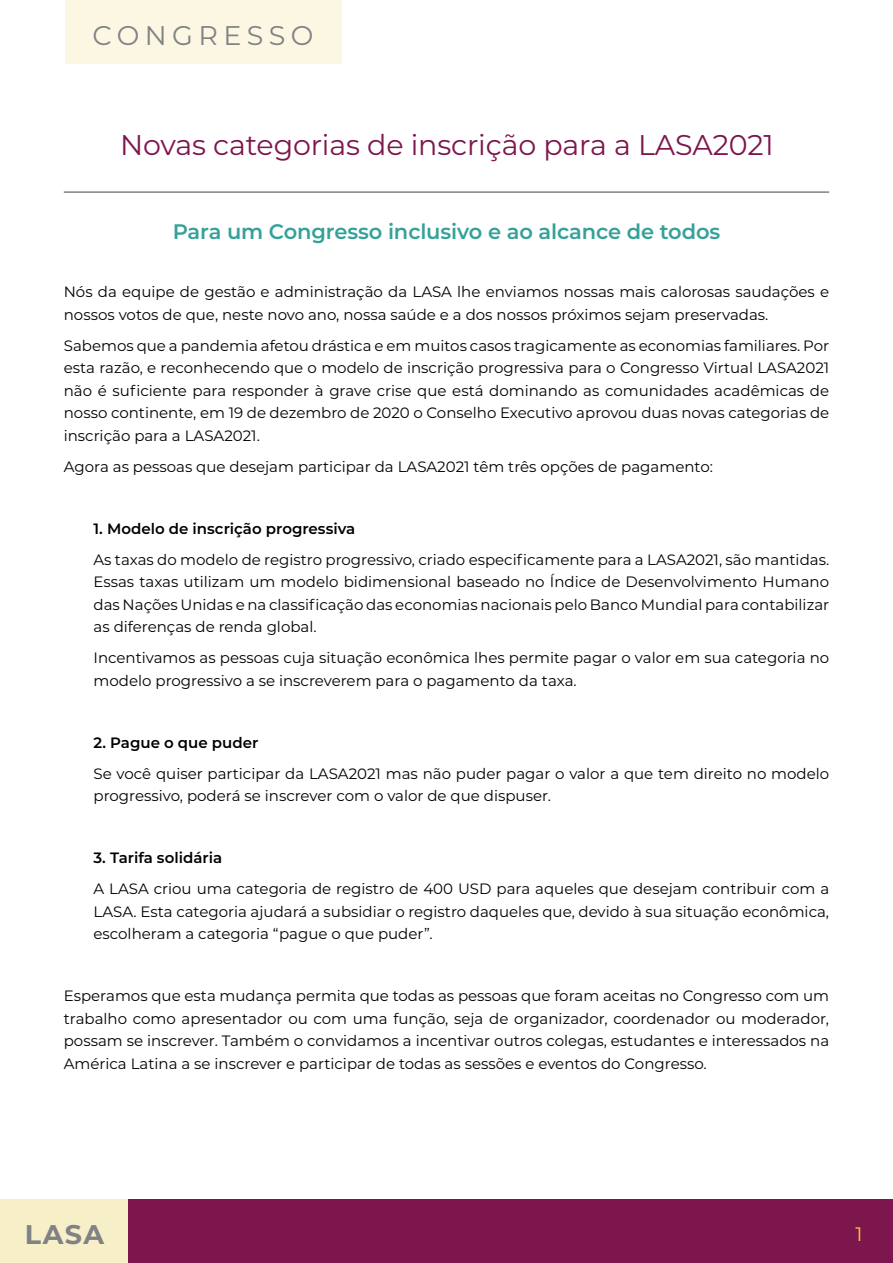
<style>
.page{position:relative;width:893px;height:1263px;background:#fff}
.page>*{position:absolute;margin:0;border:0;box-sizing:border-box;transform-origin:0 0}
.Titulares_guinda{font:28.5px "Montserrat";letter-spacing:-.005em;color:#7d164c}
.t1{font:27px "Montserrat";letter-spacing:.2em;color:#808285}
.t2{font:700 27px "Montserrat";color:#808285}
.Sub_tituares_turques{font:600 21px "Montserrat";letter-spacing:-.005em;color:#35a199}
.t3{font:19.5px "Montserrat";color:#f8ce34}
.t4{font:15px/22.5px "Montserrat";color:#000;text-align:justify}
.t5{font:600 15px "Montserrat";color:#000}
</style>
<div class="page">
<div style="left:65px;top:0;width:276px;height:64px;background:#fbf7e3"></div>
<div style="left:0;top:1199px;width:129px;height:64px;background:#f6efc7"></div>
<div style="left:129px;top:1199px;width:764px;height:64px;background:#7d164c"></div>
<hr style="left:64px;top:191px;width:765px;height:2px;background:#808285">
<h2 class="t1" style="left:92px;top:17px;width:223px">CONGRESSO</h2>
<p class="Titulares_guinda" style="left:120px;top:125px;width:655px">Novas categorias de inscrição para a LASA2021</p>
<p class="Sub_tituares_turques" style="left:173px;top:217px;width:549px">Para um Congresso inclusivo e ao alcance de todos</p>
<p class="t4" style="left:64px;top:280px;width:767px">Nós da equipe de gestão e administração da LASA lhe enviamos nossas mais calorosas saudações e nossos votos de que, neste novo ano, nossa saúde e a dos nossos próximos sejam preservadas.</p>
<p class="t4" style="left:64px;top:333px;width:767px">Sabemos que a pandemia afetou drástica e em muitos casos tragicamente as economias familiares. Por esta razão, e reconhecendo que o modelo de inscrição progressiva para o Congresso Virtual LASA2021 não é suficiente para responder à grave crise que está dominando as comunidades acadêmicas de nosso continente, em 19 de dezembro de 2020 o Conselho Executivo aprovou duas novas categorias de inscrição para a LASA2021.</p>
<p class="t4" style="left:64px;top:454px;width:651px">Agora as pessoas que desejam participar da LASA2021 têm três opções de pagamento:</p>
<p class="t5" style="left:94px;top:518px;width:263px">1. Modelo de inscrição progressiva</p>
<p class="t4" style="left:94px;top:547px;width:737px">As taxas do modelo de registro progressivo, criado especificamente para a LASA2021, são mantidas.<br>Essas taxas utilizam um modelo bidimensional baseado no Índice de Desenvolvimento Humano das Nações Unidas e na classificação das economias nacionais pelo Banco Mundial para contabilizar as diferenças de renda global.</p>
<p class="t4" style="left:94px;top:646px;width:737px">Incentivamos as pessoas cuja situação econômica lhes permite pagar o valor em sua categoria no modelo progressivo a se inscreverem para o pagamento da taxa.</p>
<p class="t5" style="left:94px;top:732px;width:166px">2. Pague o que puder</p>
<p class="t4" style="left:94px;top:761px;width:737px">Se você quiser participar da LASA2021 mas não puder pagar o valor a que tem direito no modelo progressivo, poderá se inscrever com o valor de que dispuser.</p>
<p class="t5" style="left:94px;top:847px;width:130px">3. Tarifa solidária</p>
<p class="t4" style="left:94px;top:877px;width:737px">A LASA criou uma categoria de registro de 400 USD para aqueles que desejam contribuir com a LASA. Esta categoria ajudará a subsidiar o registro daqueles que, devido à sua situação econômica, escolheram a categoria “pague o que puder”.</p>
<p class="t4" style="left:64px;top:984px;width:767px">Esperamos que esta mudança permita que todas as pessoas que foram aceitas no Congresso com um trabalho como apresentador ou com uma função, seja de organizador, coordenador ou moderador, possam se inscrever. Também o convidamos a incentivar outros colegas, estudantes e interessados na América Latina a se inscrever e participar de todas as sessões e eventos do Congresso.</p>
<h2 class="t2" style="left:25px;top:1215px;width:81px">LASA</h2>
<h3 class="t3" style="left:855px;top:1220px;width:9px">1</h3>
</div>
